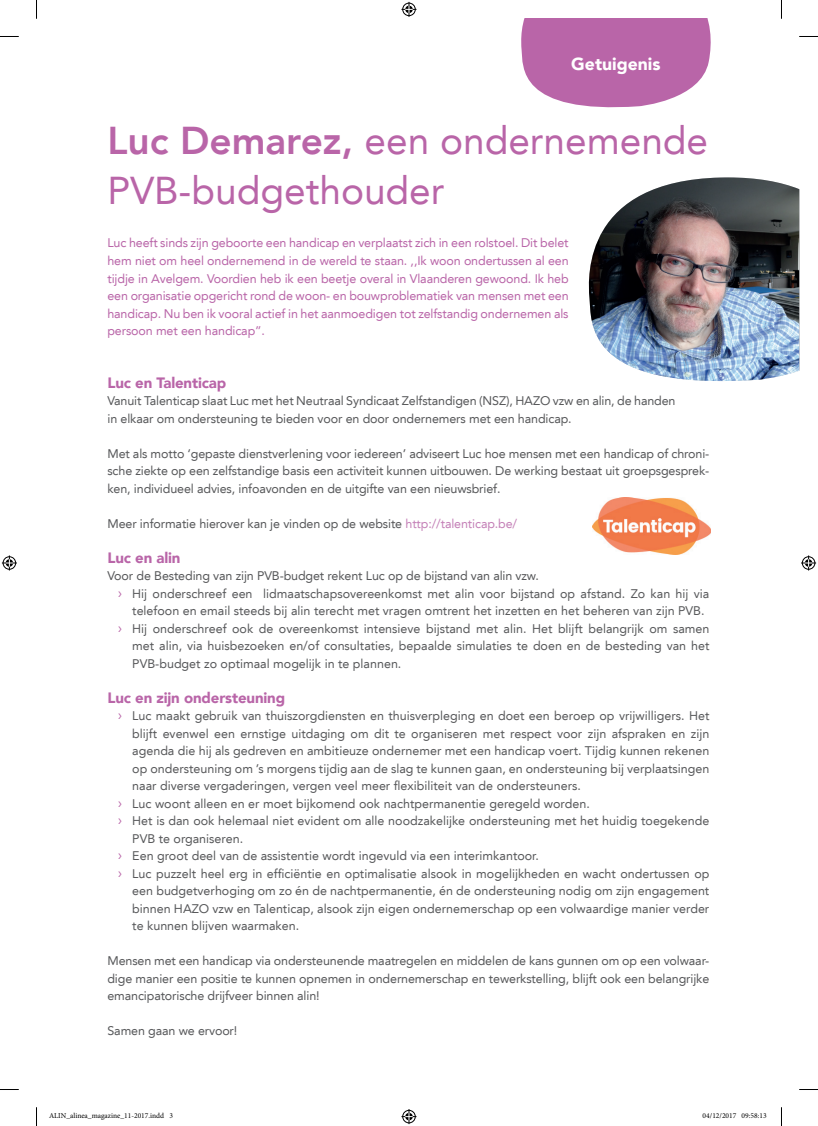
<style>
.page{position:relative;width:818px;height:1126px;background:#fff}
.page>*{position:absolute;margin:0;border:0;box-sizing:border-box;transform-origin:0 0}
.t1{font:38.75px/50px "Avenir LT";color:#b965a8}
.t2{font:900 17.5px "Avenir LT";color:#fff}
.t3{font:900 15px "Avenir LT";letter-spacing:-.01em;color:#b965a8}
.t4{font:12.5px/17.5px "Avenir LT";color:#57585a;text-align:justify}
.t5{font:12.5px/17.5px "Avenir LT";letter-spacing:-.01em;color:#b965a8;text-align:justify}
.t6{font:7.5px "Minion Pro";color:#000}
.s1{font-weight:800}
.s2{color:#c480b7}
.s3{font-family:"Myriad Pro";font-size:15px;color:#b965a8}
</style>
<div class="page">
<svg style="left:521px;top:19px;width:190px;height:89px"></svg>
<img style="left:588px;top:177px;width:210px;height:204px">
<img style="left:592px;top:498px;width:118px;height:56px">
<svg style="left:0;top:36px;width:19px;height:1px"></svg>
<svg style="left:799px;top:36px;width:18px;height:1px"></svg>
<svg style="left:0;top:1089px;width:19px;height:1px"></svg>
<svg style="left:799px;top:1089px;width:18px;height:1px"></svg>
<svg style="left:36px;top:0;width:1px;height:19px"></svg>
<svg style="left:36px;top:1107px;width:1px;height:18px"></svg>
<svg style="left:401px;top:2px;width:15px;height:15px"></svg>
<svg style="left:401px;top:1109px;width:15px;height:14px"></svg>
<svg style="left:2px;top:555px;width:15px;height:15px"></svg>
<svg style="left:801px;top:555px;width:14px;height:15px"></svg>
<h2 class="t2" style="left:571px;top:54px;width:91px">Getuigenis</h2>
<h1 class="t1" style="left:107px;top:116px;width:602px"><span class="s1">Luc Demarez,</span> een ondernemende<br>PVB-budgethouder</h1>
<p class="t5" style="left:107px;top:234px;width:462px">Luc heeft sinds zijn geboorte een handicap en verplaatst zich in een rolstoel. Dit belet hem niet om heel ondernemend in de wereld te staan. ,,Ik woon ondertussen al een tijdje in Avelgem. Voordien heb ik een beetje overal in Vlaanderen gewoond. Ik heb een organisatie opgericht rond de woon- en bouwproblematiek van mensen met een handicap. Nu ben ik vooral actief in het aanmoedigen tot zelfstandig ondernemen als persoon met een handicap”.</p>
<p class="t3" style="left:107px;top:373px;width:120px">Luc en Talenticap</p>
<p class="t4" style="left:107px;top:392px;width:569px">Vanuit Talenticap slaat Luc met het Neutraal Syndicaat Zelfstandigen (NSZ), HAZO vzw en alin, de handen in elkaar om ondersteuning te bieden voor en door ondernemers met een handicap.</p>
<p class="t4" style="left:107px;top:444px;width:603px">Met als motto ‘gepaste dienstverlening voor iedereen’ adviseert Luc hoe mensen met een handicap of chroni&shy;sche ziekte op een zelfstandige basis een activiteit kunnen uitbouwen. De werking bestaat uit groepsgesprek&shy;ken, individueel advies, infoavonden en de uitgifte van een nieuwsbrief.</p>
<p class="t4" style="left:107px;top:514px;width:411px">Meer informatie hierover kan je vinden op de website <span class="s2">http://talenticap.be/</span></p>
<p class="t3" style="left:107px;top:548px;width:74px">Luc en alin</p>
<p class="t4" style="left:107px;top:567px;width:432px">Voor de Besteding van zijn PVB-budget rekent Luc op de bijstand van alin vzw.</p>
<p class="t4" style="left:118px;top:584px;width:592px"><span class="s3">›</span> Hij onderschreef een lidmaatschapsovereenkomst met alin voor bijstand op afstand. Zo kan hij via</p>
<p class="t4" style="left:132px;top:602px;width:573px">telefoon en email steeds bij alin terecht met vragen omtrent het inzetten en het beheren van zijn PVB.</p>
<p class="t4" style="left:118px;top:619px;width:592px"><span class="s3">›</span> Hij onderschreef ook de overeenkomst intensieve bijstand met alin. Het blijft belangrijk om samen</p>
<p class="t4" style="left:132px;top:637px;width:578px">met alin, via huisbezoeken en/of consultaties, bepaalde simulaties te doen en de besteding van het</p>
<p class="t4" style="left:132px;top:654px;width:270px">PVB-budget zo optimaal mogelijk in te plannen.</p>
<p class="t3" style="left:107px;top:688px;width:179px">Luc en zijn ondersteuning</p>
<p class="t4" style="left:118px;top:707px;width:592px"><span class="s3">›</span> Luc maakt gebruik van thuiszorgdiensten en thuisverpleging en doet een beroep op vrijwilligers. Het</p>
<p class="t4" style="left:132px;top:724px;width:578px">blijft evenwel een ernstige uitdaging om dit te organiseren met respect voor zijn afspraken en zijn</p>
<p class="t4" style="left:132px;top:742px;width:578px">agenda die hij als gedreven en ambitieuze ondernemer met een handicap voert. Tijdig kunnen rekenen</p>
<p class="t4" style="left:132px;top:759px;width:578px">op ondersteuning om ’s morgens tijdig aan de slag te kunnen gaan, en ondersteuning bij verplaatsingen</p>
<p class="t4" style="left:132px;top:777px;width:450px">naar diverse vergaderingen, vergen veel meer flexibiliteit van de ondersteuners.</p>
<p class="t4" style="left:118px;top:794px;width:473px"><span class="s3">›</span> Luc woont alleen en er moet bijkomend ook nachtpermanentie geregeld worden.</p>
<p class="t4" style="left:118px;top:812px;width:592px"><span class="s3">›</span> Het is dan ook helemaal niet evident om alle noodzakelijke ondersteuning met het huidig toegekende</p>
<p class="t4" style="left:132px;top:829px;width:112px">PVB te organiseren.</p>
<p class="t4" style="left:118px;top:847px;width:422px"><span class="s3">›</span> Een groot deel van de assistentie wordt ingevuld via een interimkantoor.</p>
<p class="t4" style="left:118px;top:864px;width:592px"><span class="s3">›</span> Luc puzzelt heel erg in efficiëntie en optimalisatie alsook in mogelijkheden en wacht ondertussen op</p>
<p class="t4" style="left:132px;top:882px;width:578px">een budgetverhoging om zo én de nachtpermanentie, én de ondersteuning nodig om zijn engagement</p>
<p class="t4" style="left:132px;top:899px;width:578px">binnen HAZO vzw en Talenticap, alsook zijn eigen ondernemerschap op een volwaardige manier verder</p>
<p class="t4" style="left:132px;top:917px;width:168px">te kunnen blijven waarmaken.</p>
<p class="t4" style="left:107px;top:952px;width:603px">Mensen met een handicap via ondersteunende maatregelen en middelen de kans gunnen om op een volwaar&shy;dige manier een positie te kunnen opnemen in ondernemerschap en tewerkstelling, blijft ook een belangrijke emancipatorische drijfveer binnen alin!</p>
<p class="t4" style="left:107px;top:1022px;width:131px">Samen gaan we ervoor!</p>
<p class="t6" style="left:49px;top:1110px;width:125px">ALIN_alinea_magazine_11-2017.indd 3</p>
<p class="t6" style="left:702px;top:1110px;width:65px">04/12/2017 09:58:13</p>
</div>
